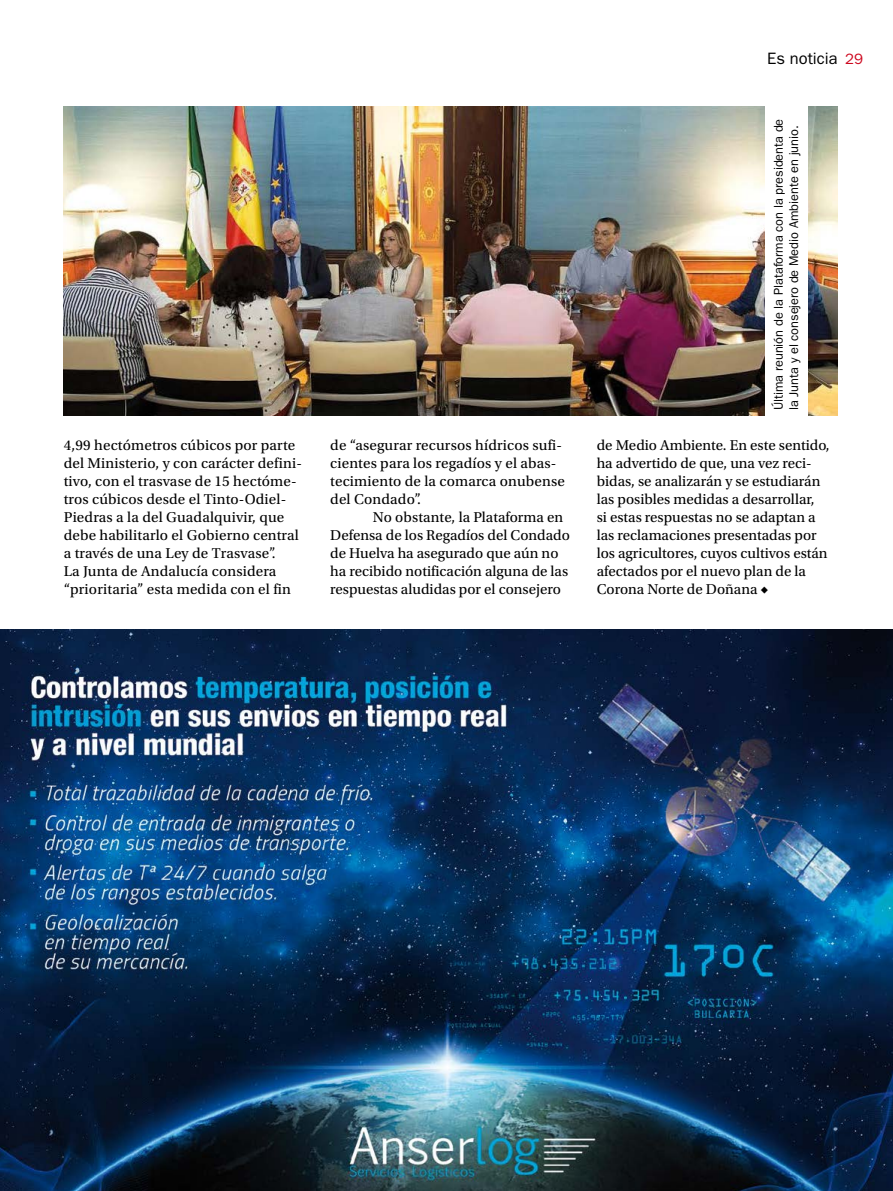
<style>
.page{position:relative;width:893px;height:1191px;background:#fff}
.page>*{position:absolute;margin:0;border:0;box-sizing:border-box;transform-origin:0 0}
.t1{font:16.5px "ITC Franklin Gothic Std";color:#000}
.t2{font:15px/18px "Utopia Std";color:#000}
.t3{font:15px "ITC Franklin Gothic Std";color:#cd071e}
.t4{font:12.75px/15.3px "ITC Franklin Gothic Std";letter-spacing:-.005em;color:#000}
</style>
<div class="page">
<img style="left:64px;top:106px;width:774px;height:310px">
<div style="left:765px;top:106px;width:43px;height:317px;background:#fff"></div>
<img style="left:0;top:629px;width:893px;height:562px">
<p class="t2" style="left:64px;top:436px;width:240px">4,99 hectómetros cúbicos por parte del Ministerio, y con carácter defini&shy;tivo, con el trasvase de 15 hectóme&shy;tros cúbicos desde el Tinto-Odiel-Piedras a la del Guadalquivir, que debe habilitarlo el Gobierno central a través de una Ley de Trasvase”.<br>La Junta de Andalucía considera “prioritaria” esta medida con el fin</p>
<p class="t2" style="left:330px;top:436px;width:236px">de “asegurar recursos hídricos sufi&shy;cientes para los regadíos y el abas&shy;tecimiento de la comarca onubense del Condado”.</p>
<p class="t2" style="left:330px;top:508px;width:241px;text-indent:43px">No obstante, la Plataforma en Defensa de los Regadíos del Condado de Huelva ha asegurado que aún no ha recibido notificación alguna de las respuestas aludidas por el consejero</p>
<p class="t1" style="left:767px;top:49px;width:72px">Es noticia</p>
<p class="t3" style="left:845px;top:50px;width:19px">29</p>
<p class="t4" style="left:771px;top:410px;width:293px;rotate:-90deg">Última reunión de la Plataforma con la presidenta de la Junta y el consejero de Medio Ambiente en junio.</p>
<p class="t2" style="left:597px;top:436px;width:234px">de Medio Ambiente. En este sentido, ha advertido de que, una vez reci&shy;bidas, se analizarán y se estudiarán las posibles medidas a desarrollar,<br>si estas respuestas no se adaptan a las reclamaciones presentadas por los agricultores, cuyos cultivos están afectados por el nuevo plan de la Corona Norte de Doñana ◆</p>
</div>
